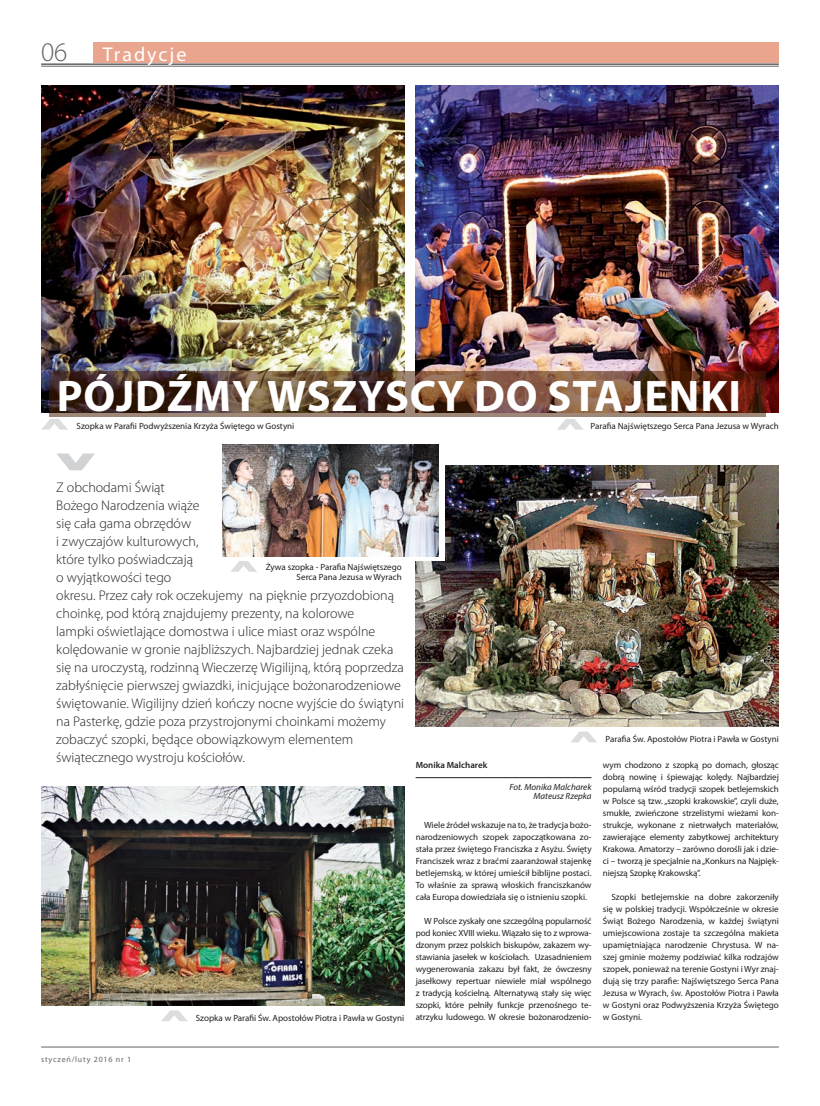
<style>
.page{position:relative;width:820px;height:1106px;background:#fff}
.page>*{position:absolute;margin:0;border:0;box-sizing:border-box;transform-origin:0 0}
.tekst_podstawowy{font:700 44.4px "Myriad Pro";letter-spacing:.02em;color:#fff}
.t1{font:300 27px "Myriad Pro";color:#636366}
.pagina_lewa{font:20px "Myriad Pro";letter-spacing:.1em;color:#fff}
.lead{font:300 14px/18px "Myriad Pro";color:#231f20}
.tekst_podstawowy-2{font:9px/12px "Myriad Pro";color:#231f20;text-align:justify}
.podpis_foto{font:italic 9px "Myriad Pro";color:#231f20}
.Podpis{font:600 9px "Myriad Pro";color:#231f20}
.t2{font:8px "Myriad Pro";letter-spacing:.1em;color:#636366}
</style>
<div class="page">
<hr style="left:41px;top:63px;width:737px;height:2px;background:#636366">
<hr style="left:41px;top:66px;width:737px;height:1px;background:#636366">
<hr style="left:41px;top:1046px;width:737px;height:1px;background:#636366">
<div style="left:94px;top:43px;width:684px;height:20px;background:#eaa58e"></div>
<img style="left:41px;top:85px;width:363px;height:328px">
<svg style="left:56px;top:453px;width:39px;height:17px"></svg>
<img style="left:41px;top:787px;width:363px;height:218px">
<hr style="left:415px;top:777px;width:176px;height:1px;background:#231f20">
<img style="left:415px;top:86px;width:363px;height:327px">
<img style="left:415px;top:465px;width:363px;height:261px">
<svg style="left:571px;top:731px;width:26px;height:11px"></svg>
<div style="left:389px;top:439px;width:55px;height:121px;background:linear-gradient(to right,#fff,#fff)"></div>
<svg style="left:557px;top:419px;width:26px;height:11px"></svg>
<svg style="left:161px;top:1010px;width:27px;height:11px"></svg>
<svg style="left:49px;top:371px;width:716px;height:45px;background:#654331"></svg>
<svg style="left:42px;top:419px;width:25px;height:10px"></svg>
<img style="left:223px;top:444px;width:215px;height:112px">
<svg style="left:230px;top:561px;width:27px;height:11px"></svg>
<h2 class="t1" style="left:41px;top:35px;width:28px">06</h2>
<p class="pagina_lewa" style="left:103px;top:42px;width:85px">Tradycje</p>
<p class="tekst_podstawowy" style="left:57px;top:367px;width:685px">PÓJDŹMY WSZYSCY DO STAJENKI</p>
<p class="tekst_podstawowy-2" style="left:77px;top:420px;width:219px">Szopka w Parafii Podwyższenia Krzyża Świętego w Gostyni</p>
<p class="tekst_podstawowy-2" style="left:590px;top:420px;width:190px">Parafia Najświętszego Serca Pana Jezusa w Wyrach</p>
<p class="lead" style="left:56px;top:478px;width:349px">Z obchodami Świąt<br>Bożego Narodzenia wiąże<br>się cała gama obrzędów<br>i zwyczajów kulturowych,<br>które tylko poświadczają<br>o wyjątkowości tego<br>okresu. Przez cały rok oczekujemy na pięknie przyozdobioną choinkę, pod którą znajdujemy prezenty, na kolorowe<br>lampki oświetlające domostwa i ulice miast oraz wspólne kolędowanie w gronie najbliższych. Najbardziej jednak czeka się na uroczystą, rodzinną Wieczerzę Wigilijną, którą poprzedza zabłyśnięcie pierwszej gwiazdki, inicjujące bożonarodzeniowe świętowanie. Wigilijny dzień kończy nocne wyjście do świątyni na Pasterkę, gdzie poza przystrojonymi choinkami możemy zobaczyć szopki, będące obowiązkowym elementem świątecznego wystroju kościołów.</p>
<p class="tekst_podstawowy-2" style="left:265px;top:561px;width:137px;line-height:10.3px;text-align:right">Żywa szopka - Parafia Najświętszego<br>Serca Pana Jezusa w Wyrach</p>
<p class="tekst_podstawowy-2" style="left:196px;top:1011px;width:210px">Szopka w Parafii Św. Apostołów Piotra i Pawła w Gostyni</p>
<p class="Podpis" style="left:415px;top:759px;width:73px">Monika Malcharek</p>
<p class="podpis_foto" style="left:509px;top:781px;width:83px">Fot. Monika Malcharek</p>
<p class="podpis_foto" style="left:533px;top:790px;width:59px">Mateusz Rzepka</p>
<p class="tekst_podstawowy-2" style="left:415px;top:819px;width:177px;text-indent:9px">Wiele źródeł wskazuje na to, że tradycja bożo&shy;narodzeniowych szopek zapoczątkowana zo&shy;stała przez świętego Franciszka z Asyżu. Święty Franciszek wraz z braćmi zaaranżował stajenkę betlejemską, w której umieścił biblijne postaci.<br>To właśnie za sprawą włoskich franciszkanów cała Europa dowiedziała się o istnieniu szopki.</p>
<p class="tekst_podstawowy-2" style="left:415px;top:915px;width:177px;text-indent:9px">W Polsce zyskały one szczególną popularność pod koniec XVIII wieku. Wiązało się to z wprowa&shy;dzonym przez polskich biskupów, zakazem wy&shy;stawiania jasełek w kościołach. Uzasadnieniem wygenerowania zakazu był fakt, że ówczesny jasełkowy repertuar niewiele miał wspólnego z tradycją kościelną. Alternatywą stały się więc szopki, które pełniły funkcje przenośnego te&shy;atrzyku ludowego. W okresie bożonarodzenio-</p>
<p class="tekst_podstawowy-2" style="left:605px;top:732px;width:175px">Parafia Św. Apostołów Piotra i Pawła w Gostyni</p>
<p class="tekst_podstawowy-2" style="left:602px;top:759px;width:177px">wym chodzono z szopką po domach, głosząc dobrą nowinę i śpiewając kolędy. Najbardziej popularną wśród tradycji szopek betlejemskich w Polsce są tzw. „szopki krakowskie”, czyli duże, smukłe, zwieńczone strzelistymi wieżami kon&shy;strukcje, wykonane z nietrwałych materiałów, zawierające elementy zabytkowej architektury Krakowa. Amatorzy – zarówno dorośli jak i dzie&shy;ci – tworzą je specjalnie na „Konkurs na Najpięk&shy;niejszą Szopkę Krakowską”.</p>
<p class="tekst_podstawowy-2" style="left:602px;top:891px;width:177px;text-indent:9px">Szopki betlejemskie na dobre zakorzeniły się w polskiej tradycji. Współcześnie w okresie Świąt Bożego Narodzenia, w każdej świątyni umiejscowiona zostaje ta szczególna makieta upamiętniająca narodzenie Chrystusa. W na&shy;szej gminie możemy podziwiać kilka rodzajów szopek, ponieważ na terenie Gostyni i Wyr znaj&shy;dują się trzy parafie: Najświętszego Serca Pana Jezusa w Wyrach, św. Apostołów Piotra i Pawła w Gostyni oraz Podwyższenia Krzyża Świętego w Gostyni.</p>
<p class="t2" style="left:41px;top:1054px;width:91px">styczeń/luty 2016 nr 1</p>
</div>
